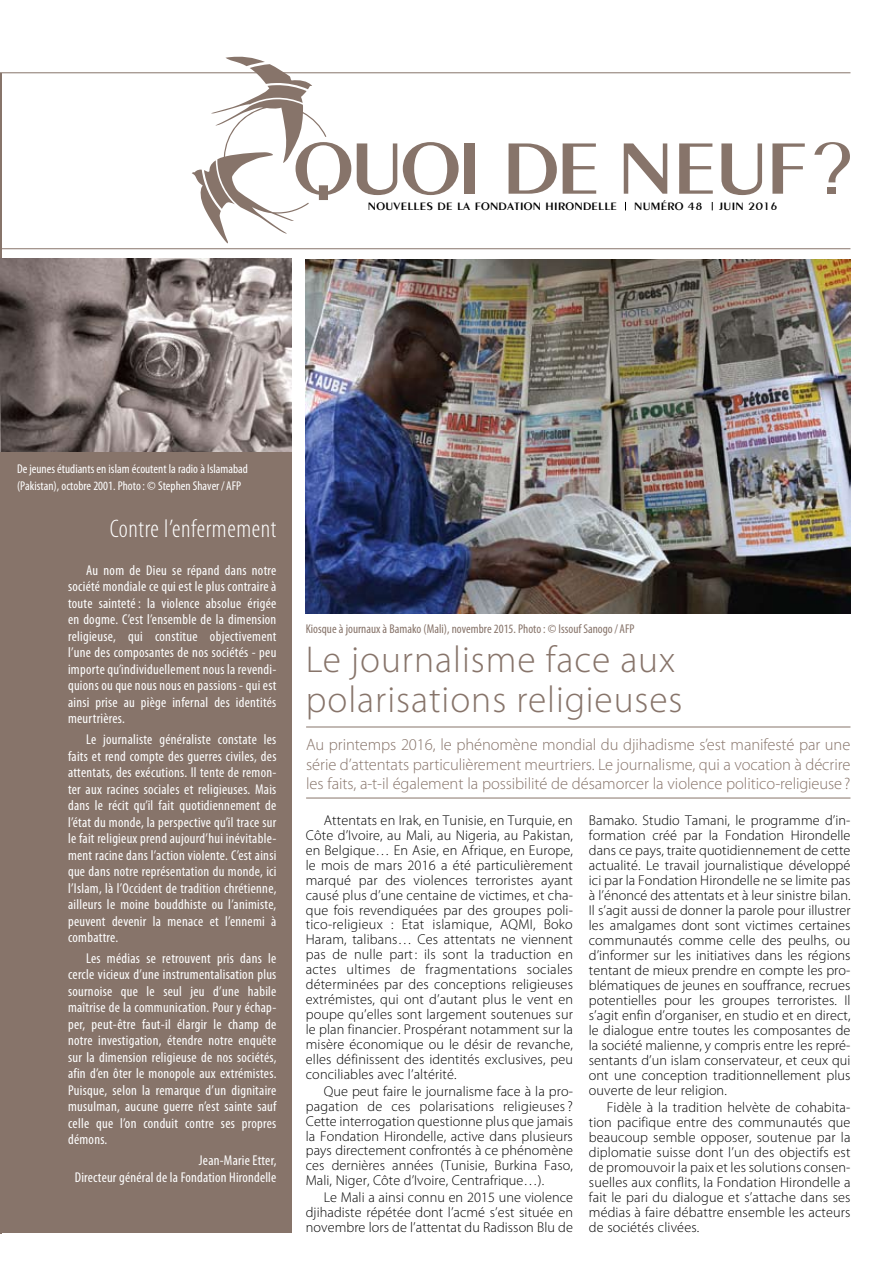
<style>
.page{position:relative;width:893px;height:1263px;background:#fff}
.page>*{position:absolute;margin:0;border:0;box-sizing:border-box;transform-origin:0 0}
.t1{font:300 37.5px/40.5px "Myriad Pro";letter-spacing:.025em;color:#87746a}
.t2{font:300 condensed 25.5px "Myriad Pro";letter-spacing:.025em;color:#fff}
.t3{font:300 16.5px/19.8px "Myriad Pro";letter-spacing:-.005em;color:#87746a;text-align:justify}
.t4{font:300 14.25px/15px "Myriad Pro";letter-spacing:.005em;color:#000;text-align:justify}
.t5{font:condensed 14.25px/16.5px "Myriad Pro";letter-spacing:.02em;color:#fff;text-align:justify}
.t6{font:condensed 12.75px/16.5px "Myriad Pro";color:#fff}
.t7{font:condensed 12.75px "Myriad Pro";color:#87746a}
.t8{font:600 11.55px "Peignot";letter-spacing:.025em;color:#000;scale:1.1 1}
.s1{font-size:11.7px}
</style>
<div class="page">
<div style="left:0;top:259px;width:291px;height:973px;background:#87746a"></div>
<hr style="left:306px;top:798px;width:544px;height:1px;background:#87746a">
<hr style="left:306px;top:727px;width:544px;height:1px;background:#87746a">
<svg style="left:357px;top:143px;width:40px;height:52px"></svg>
<svg style="left:403px;top:142px;width:56px;height:53px"></svg>
<div style="left:465px;top:143px;width:10px;height:51px;background:#87746a"></div>
<svg style="left:509px;top:143px;width:48px;height:51px"></svg>
<svg style="left:563px;top:143px;width:33px;height:51px"></svg>
<svg style="left:624px;top:143px;width:43px;height:51px"></svg>
<svg style="left:679px;top:143px;width:34px;height:51px"></svg>
<svg style="left:721px;top:143px;width:41px;height:52px"></svg>
<svg style="left:772px;top:143px;width:33px;height:51px"></svg>
<svg style="left:192px;top:57px;width:159px;height:186px"></svg>
<div style="left:828px;top:187px;width:8px;height:7px;background:#87746a"></div>
<svg style="left:814px;top:142px;width:36px;height:40px"></svg>
<hr style="left:0;top:248px;width:850px;height:1px;background:#87746a">
<hr style="left:0;top:72px;width:850px;height:1px;background:#87746a">
<hr style="left:0;top:73px;width:2px;height:1160px;background:#87746a">
<img style="left:306px;top:259px;width:544px;height:354px">
<img style="left:0;top:259px;width:291px;height:193px">
<p class="t8" style="left:368px;top:200px;width:228px">NOUVELLES DE LA FONDATION HIRONDELLE</p>
<p class="t8" style="left:634px;top:200px;width:64px">NUMéRO 48</p>
<p class="t8" style="left:720px;top:200px;width:54px">JUin <span class="s1">2016</span></p>
<p class="t6" style="left:17px;top:460px;width:232px">De jeunes étudiants en islam écoutent la radio à Islamabad (Pakistan), octobre 2001. Photo: © Stephen Shaver/ AFP</p>
<h2 class="t2" style="left:110px;top:513px;width:168px">Contre l’enfermement</h2>
<p class="t5" style="left:68px;top:562px;width:210px;text-indent:18px">Au nom de Dieu se répand dans notre société mondiale ce qui est le plus contraire à toute sainteté: la violence absolue érigée en dogme. C’est l’ensemble de la dimension religieuse, qui constitue objectivement l’une des composantes de nos sociétés - peu importe qu’individuellement nous la revendi&shy;quions ou que nous nous en passions - qui est ainsi prise au piège infernal des identités meurtrières.</p>
<p class="t5" style="left:68px;top:731px;width:210px;text-indent:18px">Le journaliste généraliste constate les faits et rend compte des guerres civiles, des attentats, des exécutions. Il tente de remon&shy;ter aux racines sociales et religieuses. Mais dans le récit qu’il fait quotidiennement de l’état du monde, la perspective qu’il trace sur le fait religieux prend aujourd’hui inévitable&shy;ment racine dans l’action violente. C’est ainsi que dans notre représentation du monde, ici l’Islam, là l’Occident de tradition chrétienne, ailleurs le moine bouddhiste ou l’animiste, peuvent devenir la menace et l’ennemi à combattre.</p>
<p class="t5" style="left:68px;top:950px;width:210px;text-indent:18px">Les médias se retrouvent pris dans le cercle vicieux d’une instrumentalisation plus sournoise que le seul jeu d’une habile maîtrise de la communication. Pour y échap&shy;per, peut-être faut-il élargir le champ de notre investigation, étendre notre enquête sur la dimension religieuse de nos sociétés, afin d’en ôter le monopole aux extrémistes.<br>Puisque, selon la remarque d’un dignitaire musulman, aucune guerre n’est sainte sauf celle que l’on conduit contre ses propres démons.</p>
<p class="t5" style="left:75px;top:1152px;width:203px;text-align:right">Jean-Marie Etter,<br>Directeur général de la Fondation Hirondelle</p>
<p class="t7" style="left:306px;top:621px;width:330px">Kiosque à journaux à Bamako (Mali), novembre 2015. Photo: © Issouf Sanogo/ AFP</p>
<h1 class="t1" style="left:306px;top:638px;width:378px">Le journalisme face aux polarisations religieuses</h1>
<p class="t3" style="left:306px;top:734px;width:546px">Au printemps 2016, le phénomène mondial du djihadisme s’est manifesté par une série d’attentats particulièrement meurtriers. Le journalisme, qui a vocation à décrire les faits, a-t-il également la possibilité de désamorcer la violence politico-religieuse?</p>
<p class="t4" style="left:306px;top:813px;width:269px;text-indent:18px">Attentats en Irak, en Tunisie, en Turquie, en Côte d’Ivoire, au Mali, au Nigeria, au Pakistan, en Belgique… En Asie, en Afrique, en Europe, le mois de mars 2016 a été particulièrement marqué par des violences terroristes ayant causé plus d’une centaine de victimes, et cha&shy;que fois revendiquées par des groupes poli&shy;tico-religieux : Etat islamique, AQMI, Boko Haram, talibans… Ces attentats ne viennent pas de nulle part: ils sont la traduction en actes ultimes de fragmentations sociales déterminées par des conceptions religieuses extrémistes, qui ont d’autant plus le vent en poupe qu’elles sont largement soutenues sur le plan financier. Prospérant notamment sur la misère économique ou le désir de revanche, elles définissent des identités exclusives, peu conciliables avec l’altérité.</p>
<p class="t4" style="left:306px;top:1083px;width:269px;text-indent:18px">Que peut faire le journalisme face à la pro&shy;pagation de ces polarisations religieuses ?<br>Cette interrogation questionne plus que jamais la Fondation Hirondelle, active dans plusieurs pays directement confrontés à ce phénomène ces dernières années (Tunisie, Burkina Faso, Mali, Niger, Côte d’Ivoire, Centrafrique…).</p>
<p class="t4" style="left:306px;top:1190px;width:269px;text-indent:18px">Le Mali a ainsi connu en 2015 une violence djihadiste répétée dont l’acmé s’est située en novembre lors de l’attentat du Radisson Blu de</p>
<p class="t4" style="left:589px;top:812px;width:263px">Bamako. Studio Tamani, le programme d’in&shy;formation créé par la Fondation Hirondelle dans ce pays, traite quotidiennement de cette actualité. Le travail journalistique développé ici par la Fondation Hirondelle ne se limite pas à l’énoncé des attentats et à leur sinistre bilan.<br>Il s’agit aussi de donner la parole pour illustrer les amalgames dont sont victimes certaines communautés comme celle des peulhs, ou d’informer sur les initiatives dans les régions tentant de mieux prendre en compte les pro&shy;blématiques de jeunes en souffrance, recrues potentielles pour les groupes terroristes. Il s’agit enfin d’organiser, en studio et en direct, le dialogue entre toutes les composantes de la société malienne, y compris entre les repré&shy;sentants d’un islam conservateur, et ceux qui ont une conception traditionnellement plus ouverte de leur religion.</p>
<p class="t4" style="left:589px;top:1100px;width:263px;text-indent:18px">Fidèle à la tradition helvète de cohabita&shy;tion pacifique entre des communautés que beaucoup semble opposer, soutenue par la diplomatie suisse dont l’un des objectifs est de promouvoir la paix et les solutions consen&shy;suelles aux conflits, la Fondation Hirondelle a fait le pari du dialogue et s’attache dans ses médias à faire débattre ensemble les acteurs de sociétés clivées.</p>
</div>
